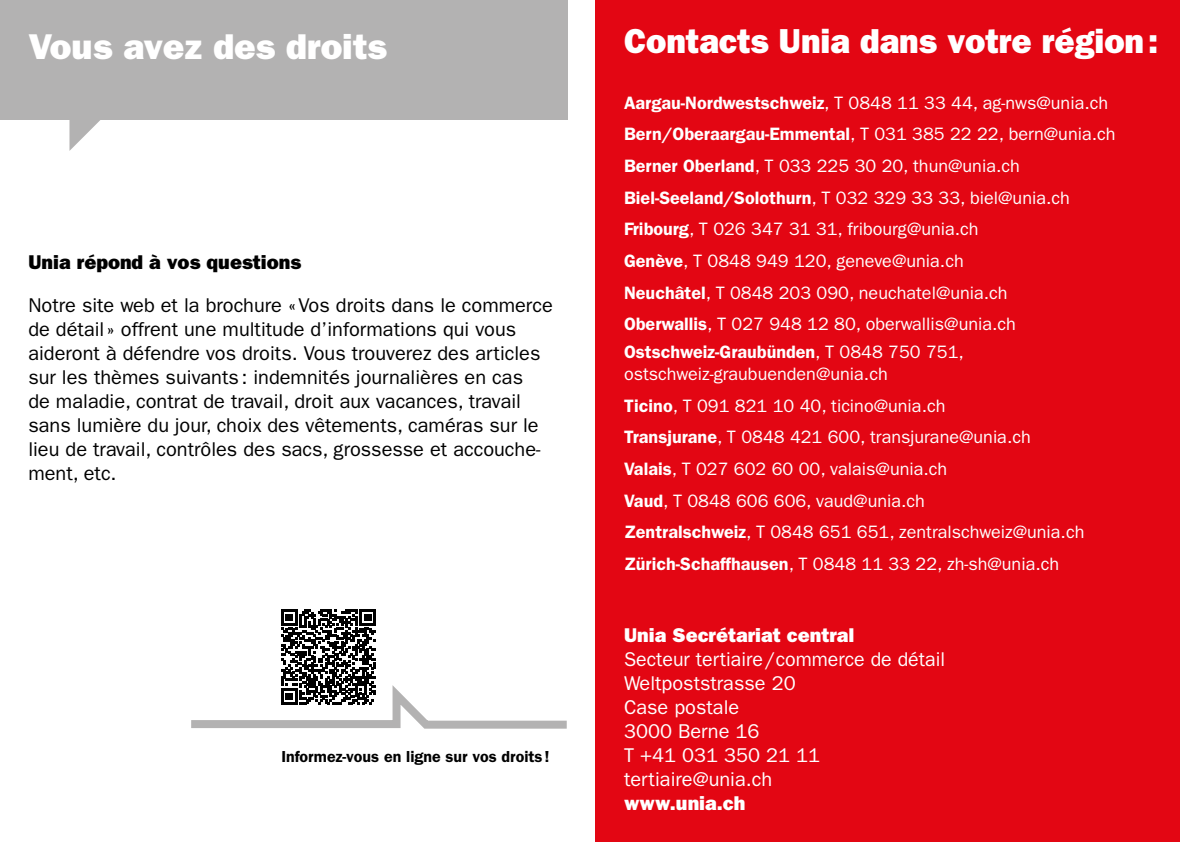
<style>
.page{position:relative;width:1180px;height:842px;background:#fff}
.page>*{position:absolute;margin:0;border:0;box-sizing:border-box;transform-origin:0 0}
.t1{font:800 36px "Franklin Gothic LT Pro";color:#fff}
.t2{font:800 34.8px "Franklin Gothic LT Pro";color:#fff}
.t3{font:20px/24px "Franklin Gothic LT Pro";color:#000}
.t4{font:20px/24px "Franklin Gothic LT Pro";color:#fff}
.t5{font:800 20px "Franklin Gothic LT Pro";color:#fff}
.t6{font:800 20px "Franklin Gothic LT Pro";color:#000}
.t7{font:18px/31.6px "Franklin Gothic LT Pro";color:#fff}
.t8{font:18px "Franklin Gothic LT Pro Dm";color:#fff}
.t9{font:16px "Franklin Gothic LT Pro Dm";color:#000}
.s1{font-family:"Franklin Gothic LT Pro Dm"}
.s2{font-family:"Franklin Gothic LT Pro"}
</style>
<div class="page">
<div style="left:0;top:0;width:567px;height:119px;background:#b3b2b2"></div>
<svg style="left:69px;top:119px;width:34px;height:32px"></svg>
<svg style="left:191px;top:609px;width:376px;height:120px"></svg>
<div style="left:595px;top:0;width:584px;height:842px;background:#e30613"></div>
<h1 class="t1" style="left:28px;top:25px;width:360px">Vous avez des droits</h1>
<p class="t6" style="left:28px;top:250px;width:274px">Unia répond à vos questions</p>
<p class="t3" style="left:28px;top:293px;width:526px">Notre site web et la brochure «Vos droits dans le commerce de détail » offrent une multitude d’informations qui vous aideront à défendre vos droits. Vous trouverez des articles sur les thèmes suivants: indemnités journalières en cas<br>de maladie, contrat de travail, droit aux vacances, travail sans lumière du jour, choix des vêtements, caméras sur le lieu de travail, contrôles des sacs, grossesse et accouche&shy;ment, etc.</p>
<p class="t9" style="left:281px;top:747px;width:270px">Informez-vous en ligne sur vos droits!</p>
<h2 class="t2" style="left:624px;top:20px;width:536px">Contacts Unia dans votre région:</h2>
<p class="t7" style="left:624px;top:87px;width:493px"><span class="s1">Aargau-Nordwestschweiz</span>, T 0848 11 33 44, ag-nws@unia.ch <span class="s1">Bern/Oberaargau-Emmental</span>, T 031 385 22 22, bern@unia.ch <span class="s1">Berner Oberland</span>, T 033 225 30 20, thun@unia.ch <span class="s1">Biel-Seeland/Solothurn</span>, T 032 329 33 33, biel@unia.ch <span class="s1">Fribourg</span>, T 026 347 31 31, fribourg@unia.ch<br><span class="s1">Genève</span>, T 0848 949 120, geneve@unia.ch<br><span class="s1">Neuchâtel</span>, T 0848 203 090, neuchatel@unia.ch<br><span class="s1">Oberwallis</span>, T 027 948 12 80, oberwallis@unia.ch</p>
<p class="t8" style="left:624px;top:341px;width:341px">Ostschweiz-Graubünden<span class="s2">, T 0848 750 751,</span></p>
<p class="t7" style="left:624px;top:358px;width:462px">ostschweiz-graubuenden@unia.ch<br><span class="s1">Ticino</span>, T 091 821 10 40, ticino@unia.ch<br><span class="s1">Transjurane</span>, T 0848 421 600, transjurane@unia.ch <span class="s1">Valais</span>, T 027 602 60 00, valais@unia.ch<br><span class="s1">Vaud</span>, T 0848 606 606, vaud@unia.ch<br><span class="s1">Zentralschweiz</span>, T 0848 651 651, zentralschweiz@unia.ch <span class="s1">Zürich-Schaffhausen</span>, T 0848 11 33 22, zh-sh@unia.ch</p>
<p class="t5" style="left:624px;top:623px;width:232px">Unia Secrétariat central</p>
<p class="t4" style="left:624px;top:647px;width:322px">Secteur tertiaire/commerce de détail<br>Weltpoststrasse 20<br>Case postale<br>3000 Berne 16<br>T +41 031 350 21 11 tertiaire@unia.ch</p>
<p class="t5" style="left:624px;top:791px;width:123px">www.unia.ch</p>
</div>
